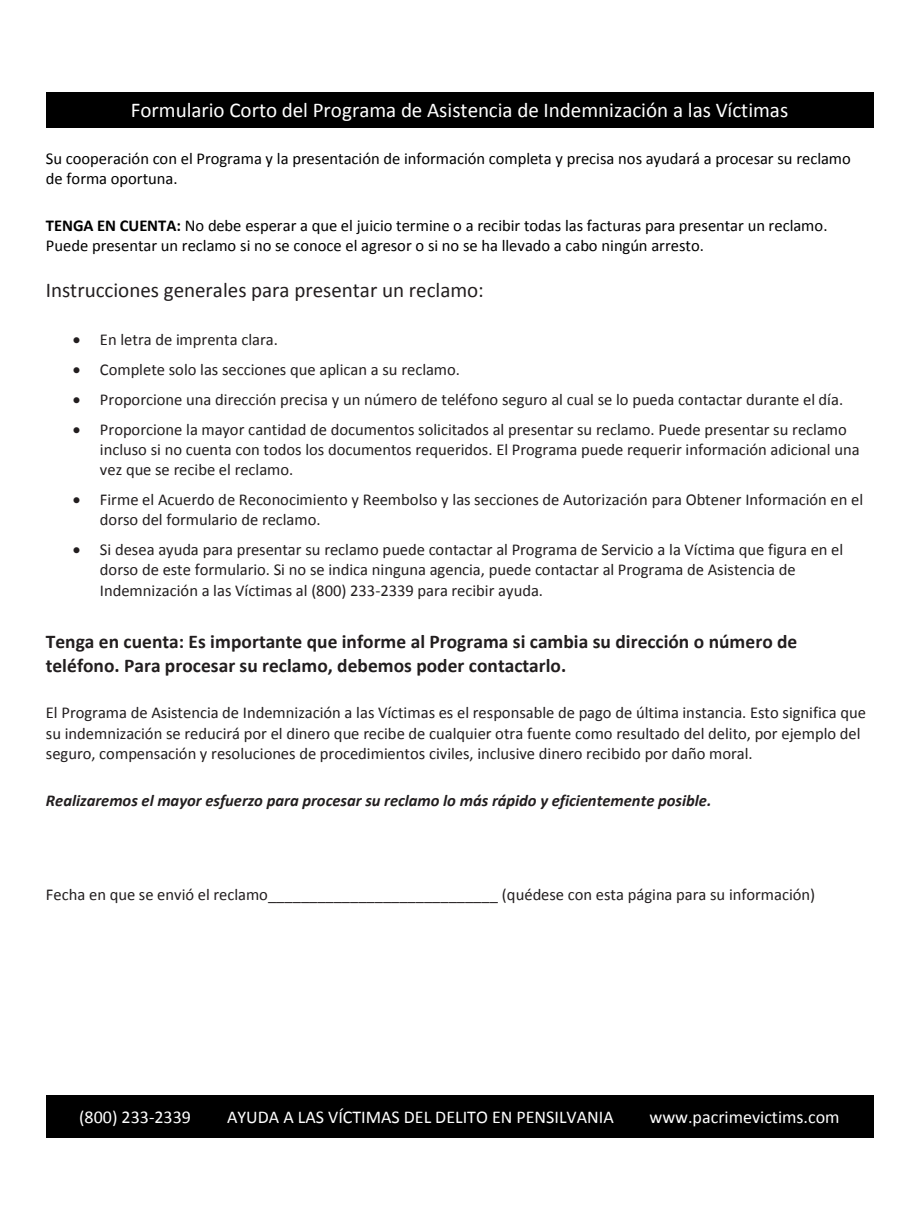
<style>
.page{position:relative;width:918px;height:1226px;background:#fff}
.page>*{position:absolute;margin:0;border:0;box-sizing:border-box;transform-origin:0 0}
.t1{font:21px "Calibri";color:#fff}
.t2{font:21px "Calibri";color:#221e1f}
.t3{font:700 19.5px/23.7px "Calibri";color:#221e1f}
.t4{font:18px "Calibri";color:#fff}
.t5{font:16.5px/20.1px "Calibri";color:#221e1f}
.t6{font:16.5px/20.1px "Calibri";color:#000}
.t7{font:italic 700 16.5px "Calibri";color:#221e1f}
.s1{font-weight:700}
</style>
<div class="page">
<div style="left:47px;top:93px;width:826px;height:34px;background:#000"></div>
<hr style="left:47px;top:92px;width:826px;height:1px;background:#000">
<hr style="left:46px;top:93px;width:1px;height:34px;background:#000">
<hr style="left:47px;top:127px;width:826px;height:1px;background:#000">
<hr style="left:873px;top:93px;width:1px;height:34px;background:#000">
<div style="left:47px;top:1096px;width:826px;height:41px;background:#000"></div>
<hr style="left:47px;top:1095px;width:826px;height:1px;background:#000">
<hr style="left:46px;top:1096px;width:1px;height:41px;background:#000">
<hr style="left:47px;top:1137px;width:826px;height:1px;background:#000">
<hr style="left:873px;top:1096px;width:1px;height:41px;background:#000">
<p class="t1" style="left:131px;top:101px;width:659px">Formulario Corto del Programa de Asistencia de Indemnización a las Víctimas</p>
<p class="t6" style="left:46px;top:149px;width:806px">Su cooperación con el Programa y la presentación de información completa y precisa nos ayudará a procesar su reclamo de forma oportuna.</p>
<p class="t6" style="left:46px;top:216px;width:783px"><span class="s1">TENGA EN CUENTA:</span> No debe esperar a que el juicio termine o a recibir todas las facturas para presentar un reclamo.<br>Puede presentar un reclamo si no se conoce el agresor o si no se ha llevado a cabo ningún arresto.</p>
<p class="t2" style="left:46px;top:281px;width:440px">Instrucciones generales para presentar un reclamo:</p>
<p class="t5" style="left:73px;top:330px;width:207px">• En letra de imprenta clara.</p>
<p class="t5" style="left:73px;top:360px;width:389px">• Complete solo las secciones que aplican a su reclamo.</p>
<p class="t5" style="left:73px;top:390px;width:772px">• Proporcione una dirección precisa y un número de teléfono seguro al cual se lo pueda contactar durante el día.</p>
<p class="t5" style="left:100px;top:420px;width:761px;text-indent:-27px">• Proporcione la mayor cantidad de documentos solicitados al presentar su reclamo. Puede presentar su reclamo incluso si no cuenta con todos los documentos requeridos. El Programa puede requerir información adicional una vez que se recibe el reclamo.</p>
<p class="t5" style="left:100px;top:491px;width:765px;text-indent:-27px">• Firme el Acuerdo de Reconocimiento y Reembolso y las secciones de Autorización para Obtener Información en el dorso del formulario de reclamo.</p>
<p class="t5" style="left:100px;top:541px;width:745px;text-indent:-27px">• Si desea ayuda para presentar su reclamo puede contactar al Programa de Servicio a la Víctima que figura en el dorso de este formulario. Si no se indica ninguna agencia, puede contactar al Programa de Asistencia de<br>Indemnización a las Víctimas al (800) 233-2339 para recibir ayuda.</p>
<p class="t3" style="left:46px;top:631px;width:753px">Tenga en cuenta: Es importante que informe al Programa si cambia su dirección o número de teléfono. Para procesar su reclamo, debemos poder contactarlo.</p>
<p class="t5" style="left:46px;top:704px;width:822px">El Programa de Asistencia de Indemnización a las Víctimas es el responsable de pago de última instancia. Esto significa que su indemnización se reducirá por el dinero que recibe de cualquier otra fuente como resultado del delito, por ejemplo del seguro, compensación y resoluciones de procedimientos civiles, inclusive dinero recibido por daño moral.</p>
<p class="t7" style="left:46px;top:793px;width:667px">Realizaremos el mayor esfuerzo para procesar su reclamo lo más rápido y eficientemente posible.</p>
<p class="t5" style="left:46px;top:885px;width:771px">Fecha en que se envió el reclamo____________________________ (quédese con esta página para su información)</p>
<p class="t4" style="left:79px;top:1109px;width:113px">(800) 233-2339</p>
<p class="t4" style="left:227px;top:1109px;width:388px">AYUDA A LAS VÍCTIMAS DEL DELITO EN PENSILVANIA</p>
<p class="t4" style="left:650px;top:1109px;width:191px">www.pacrimevictims.com</p>
</div>
